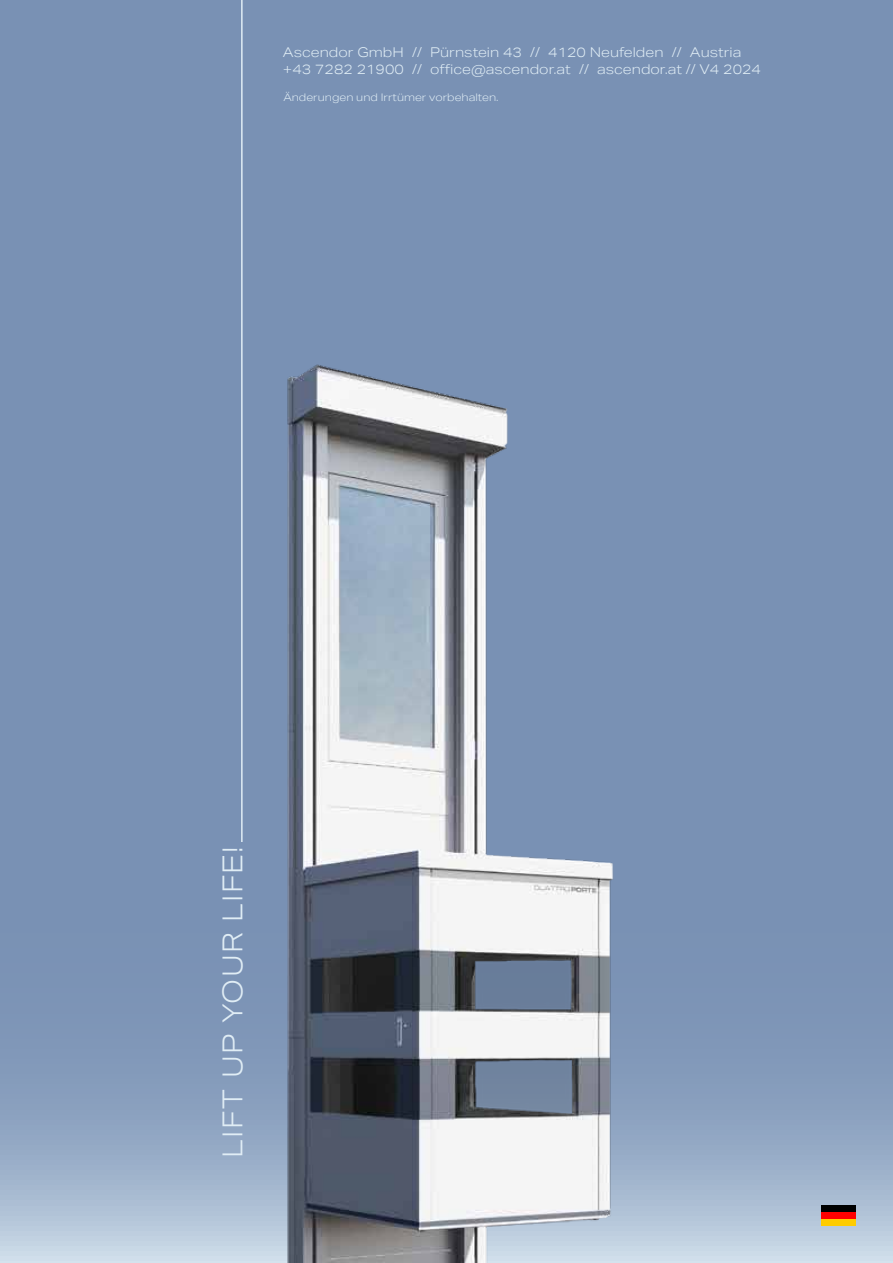
<style>
.page{position:relative;width:893px;height:1263px;background:#7991b4}
.page>*{position:absolute;margin:0;border:0;box-sizing:border-box;transform-origin:0 0}
.t1{font:300 27.6px "Aktiv Grotesk Ex";letter-spacing:.045em;color:#e0edf5}
.t2{font:300 13.5px/16.5px "Aktiv Grotesk Ex";color:#e0edf5}
.t3{font:300 10.5px "Aktiv Grotesk Ex";color:#e0edf5}
</style>
<div class="page">
<img style="left:0;top:364px;width:893px;height:899px">
<hr style="left:241px;top:0;width:2px;height:842px;background:#e0edf5">
<div style="left:822px;top:1219px;width:34px;height:7px;background:#fc0"></div>
<div style="left:822px;top:1212px;width:34px;height:7px;background:#f00"></div>
<div style="left:822px;top:1205px;width:34px;height:7px;background:#000"></div>
<p class="t2" style="left:283px;top:44px;width:480px">Ascendor GmbH // Pürnstein 43 // 4120 Neufelden // Austria +43 7282 21900 // office@ascendor.at // ascendor.at // V4 2024</p>
<p class="t3" style="left:283px;top:91px;width:217px">Änderungen und Irrtümer vorbehalten.</p>
<h1 class="t1" style="left:217px;top:1158px;width:313px;rotate:-90deg">LIFT UP YOUR LIFE!</h1>
</div>
